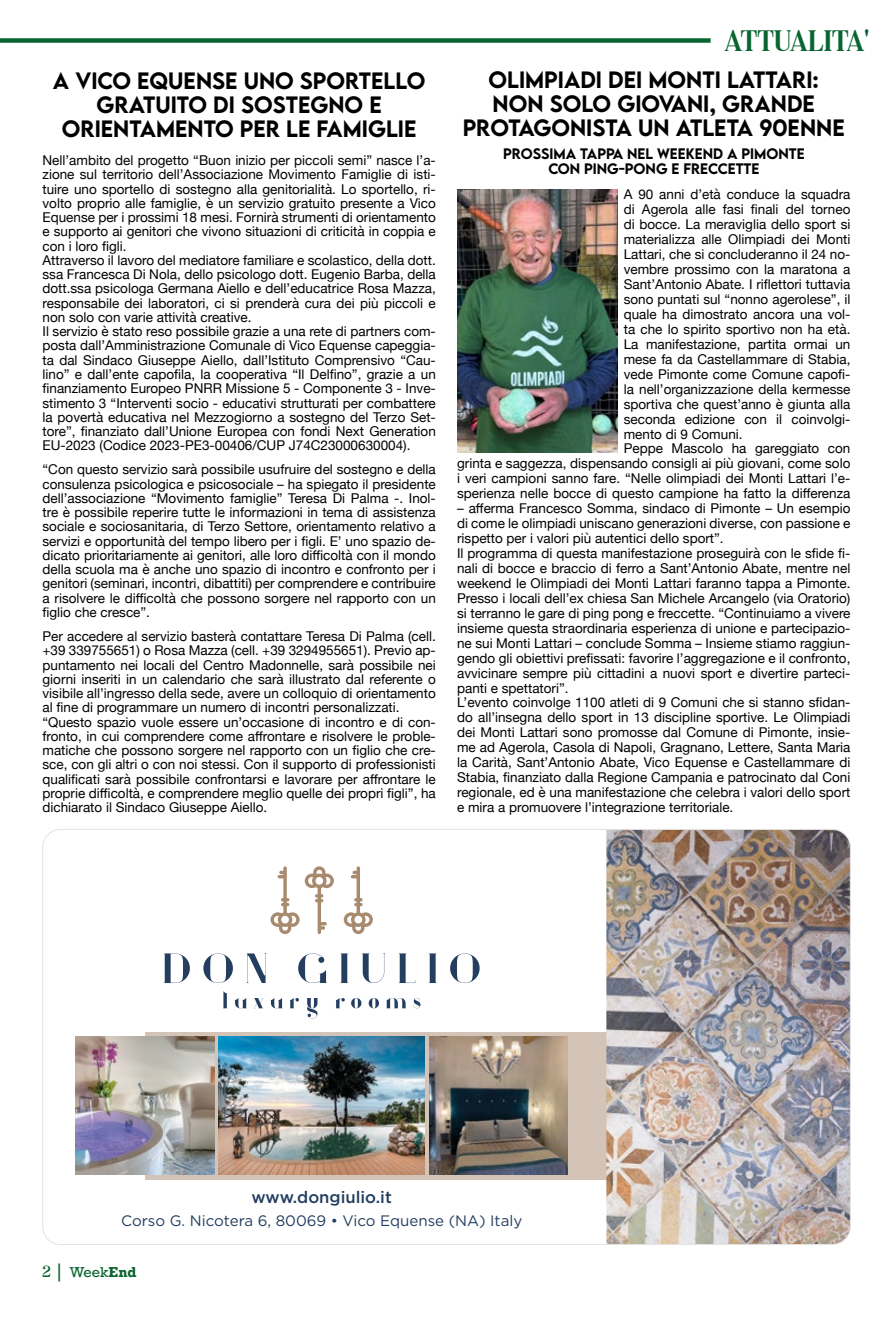
<style>
.page{position:relative;width:893px;height:1319px;background:#fff}
.page>*{position:absolute;margin:0;border:0;box-sizing:border-box;transform-origin:0 0}
.t1{font:33px "Mandalika DEMO";color:#086531}
.t2{font:500 21px/24px "LEMONMILK";color:#000}
.t3{font:500 16.65px "Gotham";color:#233e5f}
.t4{font:15.15px "Gotham";color:#233e5f}
.t5{font:13.5px/14.2px "Helvetica Neue";color:#000}
.t6{font:500 13.5px "LEMONMILK";color:#000}
.t7{font:13.5px "Rockwell";color:#09642e}
.s1{font-family:"Mandalika DEMO";font-size:18px}
.s2{font-size:18px}
.s3{font-weight:700}
</style>
<div class="page">
<div style="left:0;top:38px;width:711px;height:5px;background:#086531"></div>
<div style="left:145px;top:1031px;width:478px;height:148px;background:linear-gradient(to right,#d3c4b7,#d2c3b6)"></div>
<img style="left:606px;top:830px;width:244px;height:414px">
<svg style="left:344px;top:866px;width:29px;height:67px"></svg>
<svg style="left:271px;top:866px;width:63px;height:67px"></svg>
<svg style="left:164px;top:953px;width:26px;height:29px"></svg>
<svg style="left:203px;top:953px;width:30px;height:29px"></svg>
<svg style="left:246px;top:953px;width:20px;height:29px"></svg>
<svg style="left:298px;top:953px;width:29px;height:29px"></svg>
<svg style="left:340px;top:953px;width:8px;height:29px"></svg>
<svg style="left:362px;top:953px;width:23px;height:29px"></svg>
<svg style="left:399px;top:953px;width:8px;height:29px"></svg>
<svg style="left:429px;top:953px;width:8px;height:29px"></svg>
<svg style="left:450px;top:953px;width:30px;height:29px"></svg>
<svg style="left:223px;top:991px;width:4px;height:17px"></svg>
<svg style="left:235px;top:998px;width:12px;height:10px"></svg>
<svg style="left:254px;top:998px;width:9px;height:10px"></svg>
<svg style="left:270px;top:998px;width:13px;height:10px"></svg>
<svg style="left:290px;top:998px;width:9px;height:10px"></svg>
<svg style="left:307px;top:998px;width:11px;height:20px"></svg>
<svg style="left:336px;top:998px;width:9px;height:10px"></svg>
<svg style="left:351px;top:998px;width:10px;height:10px"></svg>
<svg style="left:369px;top:998px;width:10px;height:10px"></svg>
<svg style="left:386px;top:998px;width:20px;height:10px"></svg>
<svg style="left:413px;top:998px;width:7px;height:10px"></svg>
<img style="left:219px;top:1036px;width:206px;height:138px">
<img style="left:429px;top:1036px;width:138px;height:138px">
<img style="left:76px;top:1036px;width:138px;height:138px">
<img style="left:457px;top:189px;width:160px;height:263px">
<h2 class="t2" style="left:53px;top:68px;width:113px">A VICO EQUEN</h2>
<h2 class="t2" style="left:212px;top:68px;width:49px">SE UNO</h2>
<h2 class="t2" style="left:300px;top:68px;width:86px">SPORTELLO</h2>
<h2 class="t2" style="left:97px;top:92px;width:284px">GRATUITO DI SOSTEGNO E</h2>
<h2 class="t2" style="left:62px;top:116px;width:95px">ORIENTAMEN</h2>
<h2 class="t2" style="left:204px;top:116px;width:212px">TO PER LE FAM IGLIE</h2>
<p class="t5" style="left:43px;top:154px;width:395px">Nell’ambito del progetto “Buon inizio per piccoli semi” nasce l’a&shy;zione sul territorio dell’Associazione Movimento Famiglie di isti&shy;tuire uno sportello di sostegno alla genitorialità. Lo sportello, ri&shy;volto proprio alle famiglie, è un servizio gratuito presente a Vico Equense per i prossimi 18 mesi. Fornirà strumenti di orientamento e supporto ai genitori che vivono situazioni di criticità in coppia e con i loro figli.<br>Attraverso il lavoro del mediatore familiare e scolastico, della dott. ssa Francesca Di Nola, dello psicologo dott. Eugenio Barba, della dott.ssa psicologa Germana Aiello e dell’educatrice Rosa Mazza, responsabile dei laboratori, ci si prenderà cura dei più piccoli e non solo con varie attività creative.<br>Il servizio è stato reso possibile grazie a una rete di partners com&shy;posta dall’Amministrazione Comunale di Vico Equense capeggia&shy;ta dal Sindaco Giuseppe Aiello, dall’Istituto Comprensivo “Cau&shy;lino” e dall’ente capofila, la cooperativa “Il Delfino”, grazie a un finanziamento Europeo PNRR Missione 5 - Componente 3 - Inve&shy;stimento 3 “Interventi socio - educativi strutturati per combattere la povertà educativa nel Mezzogiorno a sostegno del Terzo Set&shy;tore”, finanziato dall’Unione Europea con fondi Next Generation EU-2023 (Codice 2023-PE3-00406/CUP J74C23000630004).</p>
<p class="t5" style="left:43px;top:463px;width:395px;text-align:justify">“Con questo servizio sarà possibile usufruire del sostegno e della consulenza psicologica e psicosociale – ha spiegato il presidente dell’associazione “Movimento famiglie” Teresa Di Palma -. Inol&shy;tre è possibile reperire tutte le informazioni in tema di assistenza sociale e sociosanitaria, di Terzo Settore, orientamento relativo a servizi e opportunità del tempo libero per i figli. E’ uno spazio de&shy;dicato prioritariamente ai genitori, alle loro difficoltà con il mondo della scuola ma è anche uno spazio di incontro e confronto per i genitori (seminari, incontri, dibattiti) per comprendere e contribuire a risolvere le difficoltà che possono sorgere nel rapporto con un figlio che cresce”.</p>
<p class="t5" style="left:43px;top:629px;width:395px">Per accedere al servizio basterà contattare Teresa Di Palma (cell. +39 339755651) o Rosa Mazza (cell. +39 3294955651). Previo ap&shy;puntamento nei locali del Centro Madonnelle, sarà possibile nei giorni inseriti in un calendario che sarà illustrato dal referente o visibile all’ingresso della sede, avere un colloquio di orientamento al fine di programmare un numero di incontri personalizzati. “Questo spazio vuole essere un’occasione di incontro e di con&shy;fronto, in cui comprendere come affrontare e risolvere le proble&shy;matiche che possono sorgere nel rapporto con un figlio che cre&shy;sce, con gli altri o con noi stessi. Con il supporto di professionisti qualificati sarà possibile confrontarsi e lavorare per affrontare le proprie difficoltà, e comprendere meglio quelle dei propri figli”, ha dichiarato il Sindaco Giuseppe Aiello.</p>
<h1 class="t1" style="left:725px;top:21px;width:146px">ATTUALITA'</h1>
<h2 class="t2" style="left:489px;top:68px;width:332px">OLIMPIADI DEI MONTI LATTARI:<br>NON</h2>
<h2 class="t2" style="left:463px;top:92px;width:340px;text-indent:240px">I, GRANDE<br>PROTAGON ISTA UN ATLETA 90ENNE</h2>
<p class="t6" style="left:503px;top:145px;width:11px">PRO</p>
<p class="t6" style="left:533px;top:145px;width:104px">SSIMA TAPPA NEL</p>
<p class="t6" style="left:657px;top:145px;width:48px">WEE KEND</p>
<p class="t6" style="left:727px;top:145px;width:40px">A PIMON</p>
<p class="t6" style="left:789px;top:145px;width:16px">TE</p>
<p class="t6" style="left:548px;top:160px;width:12px">CON</p>
<p class="t6" style="left:584px;top:160px;width:117px">PING-PONG E FRECCE</p>
<p class="t6" style="left:736px;top:160px;width:24px">TTE</p>
<h2 class="t2" style="left:550px;top:92px;width:30px">SOLO</h2>
<h2 class="t2" style="left:617px;top:92px;width:41px">GIOVAN</h2>
<p class="t5" style="left:624px;top:187px;width:228px">A 90 anni d’età conduce la squadra</p>
<p class="t5" style="left:624px;top:202px;width:228px">di Agerola alle fasi finali del torneo</p>
<p class="t5" style="left:624px;top:217px;width:228px">di bocce. La meraviglia dello sport si</p>
<p class="t5" style="left:624px;top:232px;width:228px">materializza alle Olimpiadi dei Monti</p>
<p class="t5" style="left:624px;top:247px;width:228px">Lattari, che si concluderanno il 24 no-</p>
<p class="t5" style="left:624px;top:262px;width:228px">vembre prossimo con la maratona a</p>
<p class="t5" style="left:624px;top:277px;width:228px">Sant’Antonio Abate. I riflettori tuttavia</p>
<p class="t5" style="left:624px;top:292px;width:228px">sono puntati sul “nonno agerolese”, il</p>
<p class="t5" style="left:624px;top:307px;width:228px">quale ha dimostrato ancora una vol-</p>
<p class="t5" style="left:624px;top:322px;width:228px">ta che lo spirito sportivo non ha età.</p>
<p class="t5" style="left:624px;top:337px;width:228px">La manifestazione, partita ormai un</p>
<p class="t5" style="left:624px;top:352px;width:228px">mese fa da Castellammare di Stabia,</p>
<p class="t5" style="left:624px;top:367px;width:228px">vede Pimonte come Comune capofi-</p>
<p class="t5" style="left:624px;top:382px;width:228px">la nell’organizzazione della kermesse</p>
<p class="t5" style="left:624px;top:397px;width:228px">sportiva che quest’anno è giunta alla</p>
<p class="t5" style="left:624px;top:412px;width:228px">seconda edizione con il coinvolgi-</p>
<p class="t5" style="left:624px;top:427px;width:120px">mento di 9 Comuni.</p>
<p class="t5" style="left:624px;top:442px;width:228px">Peppe Mascolo ha gareggiato con</p>
<p class="t5" style="left:457px;top:457px;width:395px">grinta e saggezza, dispensando consigli ai più giovani, come solo</p>
<p class="t5" style="left:457px;top:472px;width:395px">i veri campioni sanno fare. “Nelle olimpiadi dei Monti Lattari l’e-</p>
<p class="t5" style="left:457px;top:487px;width:395px">sperienza nelle bocce di questo campione ha fatto la differenza</p>
<p class="t5" style="left:457px;top:501px;width:395px;line-height:14.9px">– afferma Francesco Somma, sindaco di Pimonte – Un esempio di come le olimpiadi uniscano generazioni diverse, con passione e rispetto per i valori più autentici dello sport”.<br>Il programma di questa manifestazione proseguirà con le sfide fi&shy;nali di bocce e braccio di ferro a Sant’Antonio Abate, mentre nel weekend le Olimpiadi dei Monti Lattari faranno tappa a Pimonte.<br>Presso i locali dell’ex chiesa San Michele Arcangelo (via Oratorio) si terranno le gare di ping pong e freccette. “Continuiamo a vivere insieme questa straordinaria esperienza di unione e partecipazio&shy;ne sui Monti Lattari – conclude Somma – Insieme stiamo raggiun&shy;gendo gli obiettivi prefissati: favorire l’aggregazione e il confronto, avvicinare sempre più cittadini a nuovi sport e divertire parteci&shy;panti e spettatori”.<br>L’evento coinvolge 1100 atleti di 9 Comuni che si stanno sfidan&shy;do all’insegna dello sport in 13 discipline sportive. Le Olimpiadi dei Monti Lattari sono promosse dal Comune di Pimonte, insie&shy;me ad Agerola, Casola di Napoli, Gragnano, Lettere, Santa Maria la Carità, Sant’Antonio Abate, Vico Equense e Castellammare di Stabia, finanziato dalla Regione Campania e patrocinato dal Coni regionale, ed è una manifestazione che celebra i valori dello sport e mira a promuovere l’integrazione territoriale.</p>
<p class="t3" style="left:251px;top:1186px;width:142px">www.dongiulio.it</p>
<p class="t4" style="left:121px;top:1210px;width:403px">Corso G. Nicotera 6, 80069 • Vico Equense (NA) Italy</p>
<p class="t7" style="left:43px;top:1263px;width:95px"><span class="s1">2</span> <span class="s2">|</span> Week<span class="s3">End</span></p>
</div>
